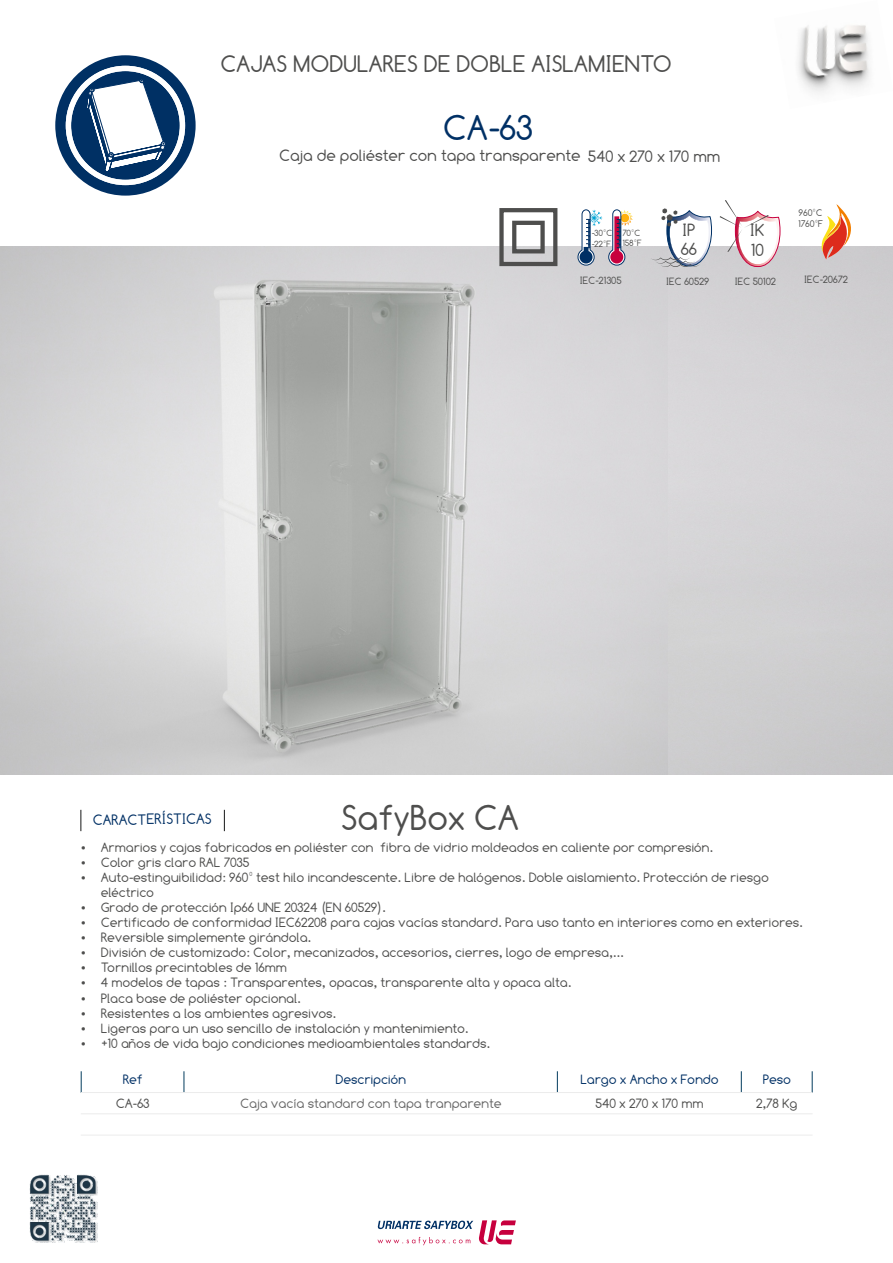
<style>
.page{position:relative;width:893px;height:1263px;background:#fff}
.page>*{position:absolute;margin:0;border:0;box-sizing:border-box;transform-origin:0 0}
.t1{font:36px "Comfortaa";color:#4e4e4d}
.t2{font:36px "Comfortaa";color:#003065}
.t3{font:24px "Comfortaa";color:#4e4e4d}
.t4{font:17.7px/19.6px "Comfortaa";color:#4e4e4d}
.t5{font:16.5px "Comfortaa";color:#4e4e4d}
.t6{font:15px "Comfortaa";color:#003065}
.t7{font:13.5px/15.1px "Comfortaa";color:#4e4e4d}
.t8{font:13.5px "Comfortaa";color:#003065}
.t9{font:13.5px "Comfortaa";color:#676767}
.t10{font:10.5px "Comfortaa";color:#4e4e4d}
.t11{font:9.6px/10.8px "Comfortaa";color:#4e4e4d}
.t12{font:9px/10.1px "Comfortaa";color:#4e4e4d}
</style>
<div class="page">
<img style="left:798px;top:25px;width:72px;height:68px">
<svg style="left:80px;top:810px;width:1px;height:21px"></svg>
<svg style="left:224px;top:810px;width:1px;height:21px"></svg>
<svg style="left:55px;top:55px;width:141px;height:141px"></svg>
<img style="left:29px;top:1174px;width:69px;height:69px">
<svg style="left:479px;top:1220px;width:37px;height:24px"></svg>
<svg style="left:378px;top:1220px;width:95px;height:9px"></svg>
<svg style="left:377px;top:1237px;width:93px;height:8px"></svg>
<img style="left:0;top:246px;width:668px;height:528px">
<svg style="left:81px;top:1071px;width:1px;height:21px"></svg>
<svg style="left:184px;top:1071px;width:1px;height:21px"></svg>
<svg style="left:557px;top:1071px;width:1px;height:21px"></svg>
<svg style="left:741px;top:1071px;width:1px;height:21px"></svg>
<svg style="left:812px;top:1071px;width:1px;height:21px"></svg>
<hr style="left:81px;top:1135px;width:732px;height:1px;background:#ececec">
<hr style="left:81px;top:1113px;width:732px;height:1px;background:#ececec">
<hr style="left:81px;top:1092px;width:732px;height:1px;background:#ececec">
<svg style="left:608px;top:209px;width:25px;height:56px"></svg>
<svg style="left:578px;top:209px;width:24px;height:56px"></svg>
<svg style="left:821px;top:204px;width:32px;height:55px"></svg>
<svg style="left:651px;top:208px;width:61px;height:59px"></svg>
<svg style="left:720px;top:200px;width:60px;height:67px"></svg>
<div style="left:499px;top:208px;width:58px;height:58px;border:4px solid #4e4e4d"></div>
<div style="left:512px;top:221px;width:33px;height:32px;border:4px solid #4e4e4d"></div>
<h2 class="t3" style="left:221px;top:55px;width:453px">CAJAS MODULARES DE DOBLE AISLAMIENTO</h2>
<h1 class="t2" style="left:443px;top:114px;width:92px">CA-63</h1>
<p class="t5" style="left:280px;top:149px;width:303px">Caja de poliéster con tapa transparente</p>
<p class="t5" style="left:589px;top:150px;width:134px">540 x 270 x 170 mm</p>
<p class="t12" style="left:592px;top:229px;width:22px">-30ºC -22ºF</p>
<p class="t12" style="left:623px;top:229px;width:20px">70ºC<br>158ºF</p>
<h3 class="t4" style="left:681px;top:221px;width:18px">IP<br>66</h3>
<h3 class="t4" style="left:751px;top:222px;width:16px">IK<br>10</h3>
<p class="t11" style="left:798px;top:208px;width:26px">960ºC<br>1760ºF</p>
<p class="t10" style="left:580px;top:276px;width:43px">IEC-21305</p>
<p class="t10" style="left:666px;top:277px;width:45px">IEC 60529</p>
<p class="t10" style="left:735px;top:277px;width:43px">IEC 50102</p>
<p class="t10" style="left:804px;top:276px;width:45px">IEC-20672</p>
<h1 class="t1" style="left:342px;top:804px;width:179px">SafyBox CA</h1>
<p class="t7" style="left:101px;top:841px;width:704px">Armarios y cajas fabricados en poliéster con fibra de vidrio moldeados en caliente por compresión.<br>Color gris claro RAL 7035<br>Auto-estinguibilidad: 960º test hilo incandescente. Libre de halógenos. Doble aislamiento. Protección de riesgo eléctrico<br>Grado de protección Ip66 UNE 20324 (EN 60529).<br>Certificado de conformidad IEC62208 para cajas vacías standard. Para uso tanto en interiores como en exteriores.<br>Reversible simplemente girándola.<br>División de customizado: Color, mecanizados, accesorios, cierres, logo de empresa,...<br>Tornillos precintables de 16mm<br>4 modelos de tapas : Transparentes, opacas, transparente alta y opaca alta.<br>Placa base de poliéster opcional.<br>Resistentes a los ambientes agresivos.<br>Ligeras para un uso sencillo de instalación y mantenimiento.<br>+10 años de vida bajo condiciones medioambientales standards.</p>
<p class="t6" style="left:93px;top:814px;width:120px;rotate:-1deg">CARACTERÍSTICAS</p>
<p class="t8" style="left:123px;top:1074px;width:21px">Ref</p>
<p class="t8" style="left:336px;top:1074px;width:72px">Descripción</p>
<p class="t8" style="left:581px;top:1074px;width:140px">Largo x Ancho x Fondo</p>
<p class="t8" style="left:763px;top:1074px;width:30px">Peso</p>
<p class="t7" style="left:116px;top:1097px;width:35px">CA-63</p>
<p class="t9" style="left:241px;top:1098px;width:263px">Caja vacía standard con tapa tranparente</p>
<p class="t7" style="left:596px;top:1097px;width:110px">540 x 270 x 170 mm</p>
<p class="t7" style="left:756px;top:1097px;width:43px">2,78 Kg</p>
</div>
